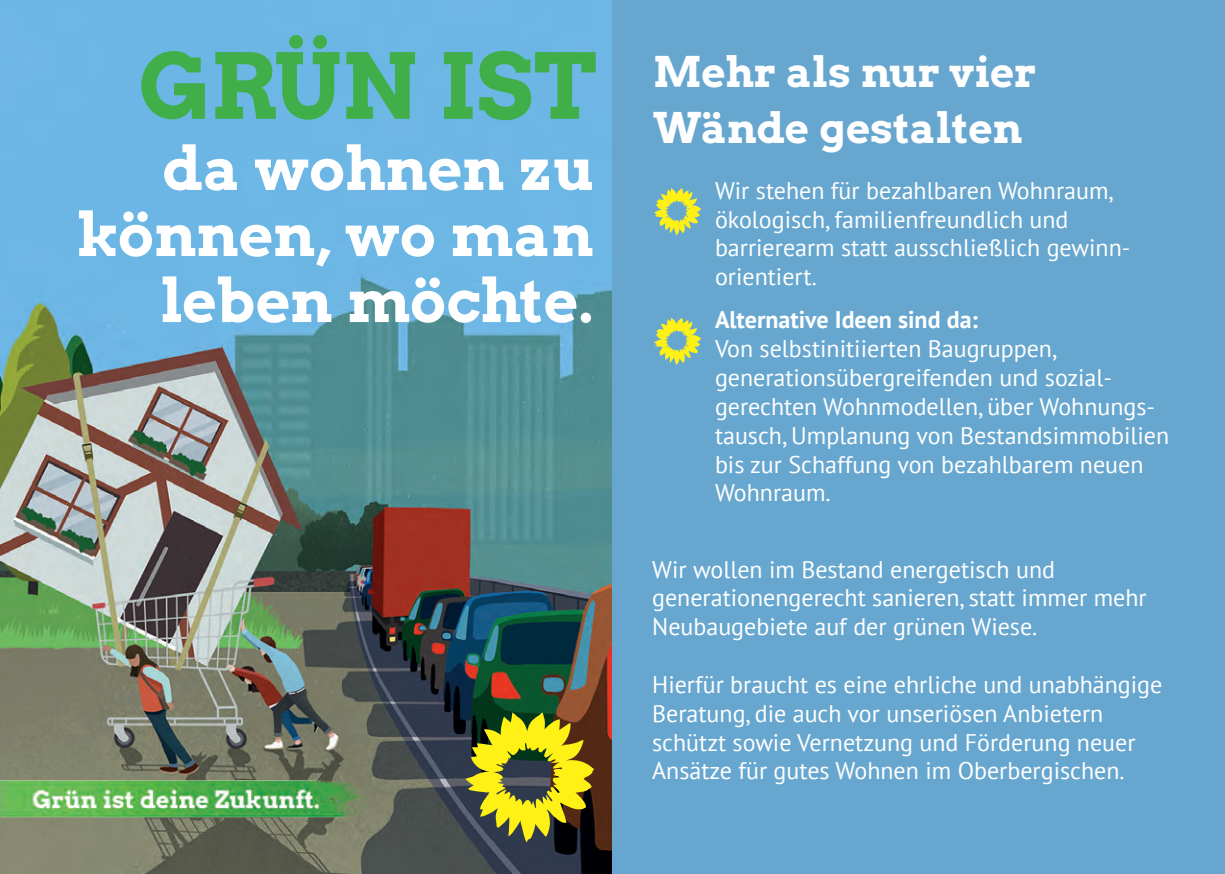
<style>
.page{position:relative;width:1225px;height:874px;background:#fff}
.page>*{position:absolute;margin:0;border:0;box-sizing:border-box;transform-origin:0 0}
.t1{font:90px "Arvo Gruen";letter-spacing:-.01em;color:#40ae49}
.t2{font:60px/66px "Arvo Gruen";letter-spacing:-.01em;color:#fff;text-align:right}
.t3{font:42px/55.2px "Arvo Gruen";color:#fff}
.t4{font:24px/28.8px "PT Sans";color:#fff}
.t5{font:700 24px "PT Sans";color:#fff}
</style>
<div class="page">
<img style="left:0;top:0;width:1225px;height:873px">
<img style="left:0;top:769px;width:384px;height:76px">
<svg style="left:465px;top:712px;width:129px;height:129px;background:#8d8825"></svg>
<svg style="left:654px;top:188px;width:47px;height:47px;background:#acc87a"></svg>
<svg style="left:654px;top:317px;width:47px;height:48px;background:#abc87b"></svg>
<h1 class="t1" style="left:138px;top:24px;width:459px">GRÜN IST</h1>
<h2 class="t2" style="left:77px;top:133px;width:518px">da wohnen zu können, wo man leben möchte.</h2>
<h3 class="t3" style="left:653px;top:43px;width:385px">Mehr als nur vier<br>Wände gestalten</h3>
<p class="t4" style="left:715px;top:175px;width:417px">Wir stehen für bezahlbaren Wohnraum, ökologisch, familienfreundlich und barrierearm statt ausschließlich gewinn&shy;orientiert.</p>
<p class="t5" style="left:715px;top:304px;width:264px">Alternative Ideen sind da:</p>
<p class="t4" style="left:715px;top:334px;width:456px">Von selbstinitiierten Baugruppen, generationsübergreifenden und sozial&shy;gerechten Wohnmodellen, über Wohnungs&shy;tausch, Umplanung von Bestandsimmobilien bis zur Schaffung von bezahlbarem neuen Wohnraum.</p>
<p class="t4" style="left:652px;top:554px;width:496px">Wir wollen im Bestand energetisch und generationengerecht sanieren, statt immer mehr<br>Neubaugebiete auf der grünen Wiese.</p>
<p class="t4" style="left:652px;top:669px;width:511px">Hierfür braucht es eine ehrliche und unabhängige Beratung, die auch vor unseriösen Anbietern schützt sowie Vernetzung und Förderung neuer Ansätze für gutes Wohnen im Oberbergischen.</p>
</div>
